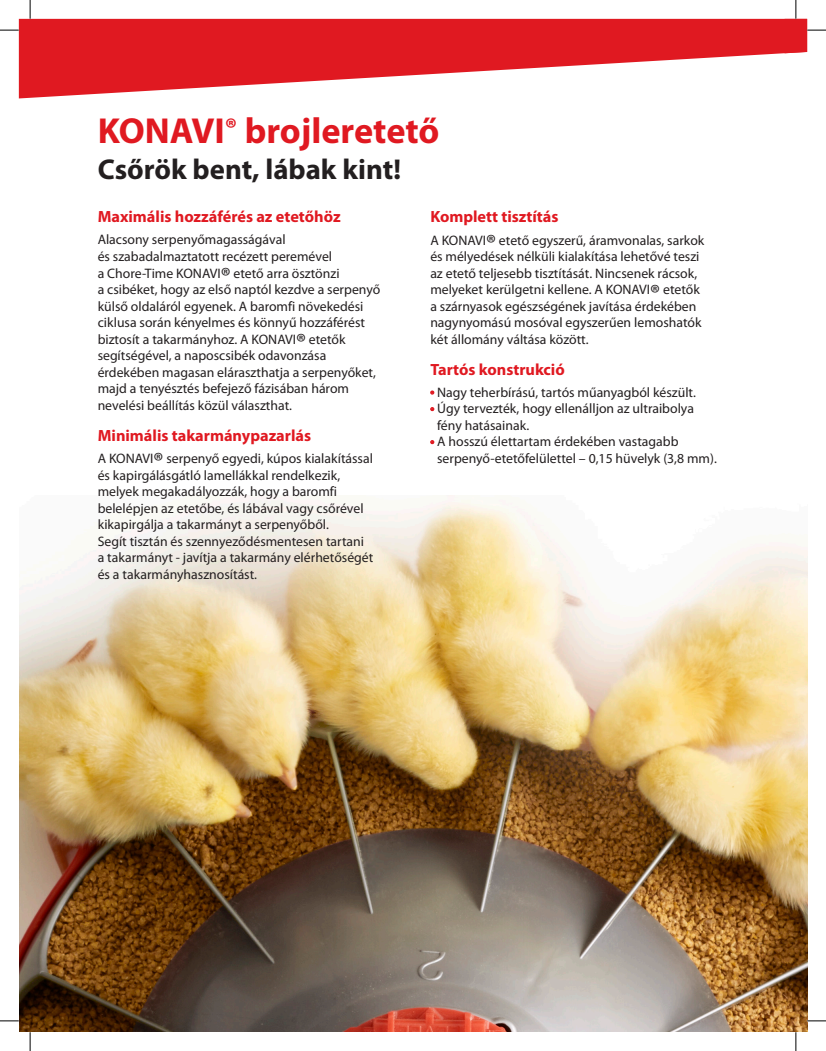
<style>
.page{position:relative;width:826px;height:1051px;background:#fff}
.page>*{position:absolute;margin:0;border:0;box-sizing:border-box;transform-origin:0 0}
.Cover_H1{font:700 36.25px "Myriad Pro";color:#e01921}
.t1{font:700 28.75px "Myriad Pro";color:#231f20}
.Cover_H2{font:700 16.25px "Myriad Pro";color:#e01921}
.t2{font:13.75px/16.5px "Myriad Pro";color:#231f20}
.s1{font-size:23.75px}
.s2{color:#e01921}
</style>
<div class="page">
<img style="left:19px;top:495px;width:787px;height:536px">
<svg style="left:19px;top:19px;width:770px;height:79px;fill:#e01921"></svg>
<svg style="left:0;top:29px;width:19px;height:2px"></svg>
<svg style="left:0;top:1020px;width:19px;height:1px"></svg>
<svg style="left:806px;top:1019px;width:19px;height:2px"></svg>
<svg style="left:29px;top:0;width:2px;height:19px"></svg>
<svg style="left:29px;top:1031px;width:2px;height:19px"></svg>
<svg style="left:784px;top:0;width:41px;height:53px"></svg>
<svg style="left:794px;top:1031px;width:2px;height:19px"></svg>
<p class="Cover_H1" style="left:98px;top:107px;width:343px">KONAVI<sup>®</sup> brojleretető</p>
<p class="t1" style="left:98px;top:151px;width:305px">Csőrök bent, lábak kint!</p>
<p class="Cover_H2" style="left:98px;top:206px;width:244px">Maximális hozzáférés az etetőhöz</p>
<p class="t2" style="left:98px;top:231px;width:284px">Alacsony serpenyőmagasságával<br>és szabadalmaztatott recézett peremével<br>a Chore-Time KONAVI<span class="s1">®</span> etető arra ösztönzi<br>a csibéket, hogy az első naptól kezdve a serpenyő külső oldaláról egyenek. A baromfi növekedési ciklusa során kényelmes és könnyű hozzáférést biztosít a takarmányhoz. A KONAVI<span class="s1">®</span> etetők segítségével, a naposcsibék odavonzása érdekében magasan eláraszthatja a serpenyőket, majd a tenyésztés befejező fázisában három nevelési beállítás közül választhat.</p>
<p class="Cover_H2" style="left:98px;top:424px;width:215px">Minimális takarmánypazarlás</p>
<p class="t2" style="left:98px;top:450px;width:277px">A KONAVI<span class="s1">®</span> serpenyő egyedi, kúpos kialakítással és kapirgálásgátló lamellákkal rendelkezik, melyek megakadályozzák, hogy a baromfi belelépjen az etetőbe, és lábával vagy csőrével kikapirgálja a takarmányt a serpenyőből.<br>Segít tisztán és szennyeződésmentesen tartani a takarmányt - javítja a takarmány elérhetőségét és a takarmányhasznosítást.</p>
<p class="Cover_H2" style="left:430px;top:206px;width:130px">Komplett tisztítás</p>
<p class="t2" style="left:430px;top:231px;width:275px">A KONAVI<span class="s1">®</span> etető egyszerű, áramvonalas, sarkok és mélyedések nélküli kialakítása lehetővé teszi az etető teljesebb tisztítását. Nincsenek rácsok, melyeket kerülgetni kellene. A KONAVI<span class="s1">®</span> etetők a szárnyasok egészségének javítása érdekében nagynyomású mosóval egyszerűen lemoshatók két állomány váltása között.</p>
<p class="Cover_H2" style="left:430px;top:358px;width:136px">Tartós konstrukció</p>
<p class="t2" style="left:430px;top:383px;width:267px"><span class="s2">•</span> Nagy teherbírású, tartós műanyagból készült.</p>
<p class="t2" style="left:437px;top:400px;width:258px;text-indent:-7px"><span class="s2">•</span> Úgy tervezték, hogy ellenálljon az ultraibolya fény hatásainak.</p>
<p class="t2" style="left:437px;top:433px;width:281px;text-indent:-7px"><span class="s2">•</span> A hosszú élettartam érdekében vastagabb serpenyő-etetőfelülettel – 0,15 hüvelyk (3,8 mm).</p>
</div>
